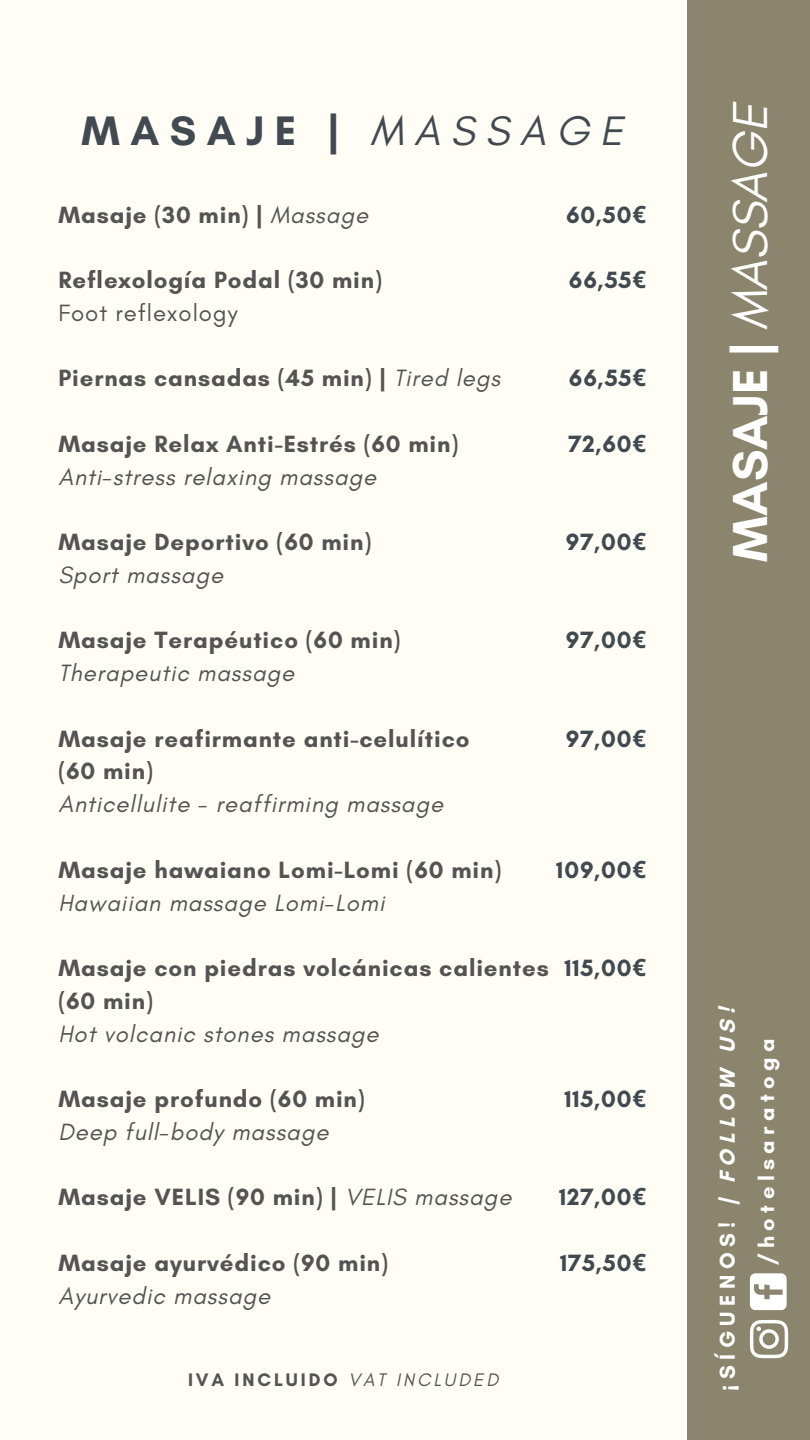
<style>
.page{position:relative;width:810px;height:1440px;background:#fffdf5}
.page>*{position:absolute;margin:0;border:0;box-sizing:border-box;transform-origin:0 0}
.t1{font:700 50px "Glacial Indifference";color:#fff}
.t2{font:700 42px "Glacial Indifference";letter-spacing:.25em;color:#404a50}
.t3{font:700 24px/32.8px "Glacial Indifference";letter-spacing:.035em;color:#545454}
.t4{font:italic 24px "Glacial Indifference";letter-spacing:.035em;color:#545454}
.t5{font:700 24px "Glacial Indifference";letter-spacing:.035em;color:#404a50}
.t6{font:24px "Glacial Indifference";letter-spacing:.035em;color:#545454}
.t7{font:700 21.9px/39.2px "Glacial Indifference";letter-spacing:.25em;color:#fff}
.t8{font:700 18.5px "Glacial Indifference";letter-spacing:.155em;color:#545454}
.s1{font-weight:400;font-style:italic}
.s2{font-family:"Noto Sans"}
</style>
<div class="page">
<div style="left:688px;top:0;width:122px;height:1440px;background:#8b856d"></div>
<svg style="left:750px;top:1320px;width:38px;height:38px"></svg>
<svg style="left:750px;top:1273px;width:37px;height:37px"></svg>
<h2 class="t2" style="left:81px;top:105px;width:543px">MASAJE | <span class="s1">MASSAGE</span></h2>
<p class="t3" style="left:58px;top:198px;width:311px">Masaje (30 min) | <span class="s1">Massage</span></p>
<p class="t3" style="left:58px;top:263px;width:325px">Reflexología Podal (30 min)</p>
<p class="t6" style="left:58px;top:298px;width:181px">Foot reflexology</p>
<p class="t3" style="left:58px;top:362px;width:443px">Piernas cansadas (45 min) | <span class="s1">Tired legs</span></p>
<p class="t3" style="left:58px;top:427px;width:402px">Masaje Relax Anti-Estrés (60 min)</p>
<p class="t4" style="left:58px;top:462px;width:319px">Anti-stress relaxing massage</p>
<p class="t3" style="left:58px;top:525px;width:314px">Masaje Deportivo (60 min)</p>
<p class="t4" style="left:58px;top:560px;width:166px">Sport massage</p>
<p class="t3" style="left:58px;top:624px;width:344px">Masaje Terapéutico (60 min)</p>
<p class="t4" style="left:58px;top:658px;width:238px">Therapeutic massage</p>
<p class="t3" style="left:58px;top:722px;width:413px">Masaje reafirmante anti-celulítico (60 min)</p>
<p class="t4" style="left:58px;top:789px;width:386px">Anticellulite - reaffirming massage</p>
<p class="t3" style="left:58px;top:853px;width:444px">Masaje hawaiano Lomi-Lomi (60 min)</p>
<p class="t4" style="left:58px;top:888px;width:328px">Hawaiian massage Lomi-Lomi</p>
<p class="t5" style="left:566px;top:200px;width:82px">60,50<span class="s2">€</span></p>
<p class="t5" style="left:569px;top:265px;width:79px">66,55<span class="s2">€</span></p>
<p class="t5" style="left:569px;top:364px;width:79px">66,55<span class="s2">€</span></p>
<p class="t5" style="left:568px;top:429px;width:79px">72,60<span class="s2">€</span></p>
<p class="t5" style="left:566px;top:527px;width:82px">97,00<span class="s2">€</span></p>
<p class="t5" style="left:566px;top:626px;width:82px">97,00<span class="s2">€</span></p>
<p class="t5" style="left:566px;top:724px;width:82px">97,00<span class="s2">€</span></p>
<p class="t5" style="left:556px;top:855px;width:92px">109,00<span class="s2">€</span></p>
<p class="t3" style="left:58px;top:951px;width:492px">Masaje con piedras volcánicas calientes (60 min)</p>
<p class="t4" style="left:58px;top:1019px;width:322px">Hot volcanic stones massage</p>
<p class="t3" style="left:58px;top:1082px;width:308px">Masaje profundo (60 min)</p>
<p class="t4" style="left:58px;top:1117px;width:272px">Deep full-body massage</p>
<p class="t5" style="left:564px;top:953px;width:83px">115,00<span class="s2">€</span></p>
<p class="t5" style="left:564px;top:1084px;width:83px">115,00<span class="s2">€</span></p>
<p class="t3" style="left:58px;top:1181px;width:455px">Masaje VELIS (90 min) | <span class="s1">VELIS massage</span></p>
<p class="t3" style="left:58px;top:1246px;width:331px">Masaje ayurvédico (90 min)</p>
<p class="t4" style="left:58px;top:1281px;width:214px">Ayurvedic massage</p>
<p class="t5" style="left:559px;top:1183px;width:89px">127,00<span class="s2">€</span></p>
<p class="t5" style="left:560px;top:1248px;width:88px">175,50<span class="s2">€</span></p>
<p class="t8" style="left:188px;top:1368px;width:312px">IVA INCLUIDO <span class="s1">VAT INCLUDED</span></p>
<h1 class="t1" style="left:720px;top:562px;width:461px;rotate:-90deg">MASAJE | <span class="s1">MASSAGE</span></h1>
<p class="t7" style="left:708px;top:1265px;width:261px;text-indent:-126px;rotate:-90deg"><span class="s2">¡</span>SÍGUENOS! | FOLLOW US! /hotelsaratoga</p>
</div>
